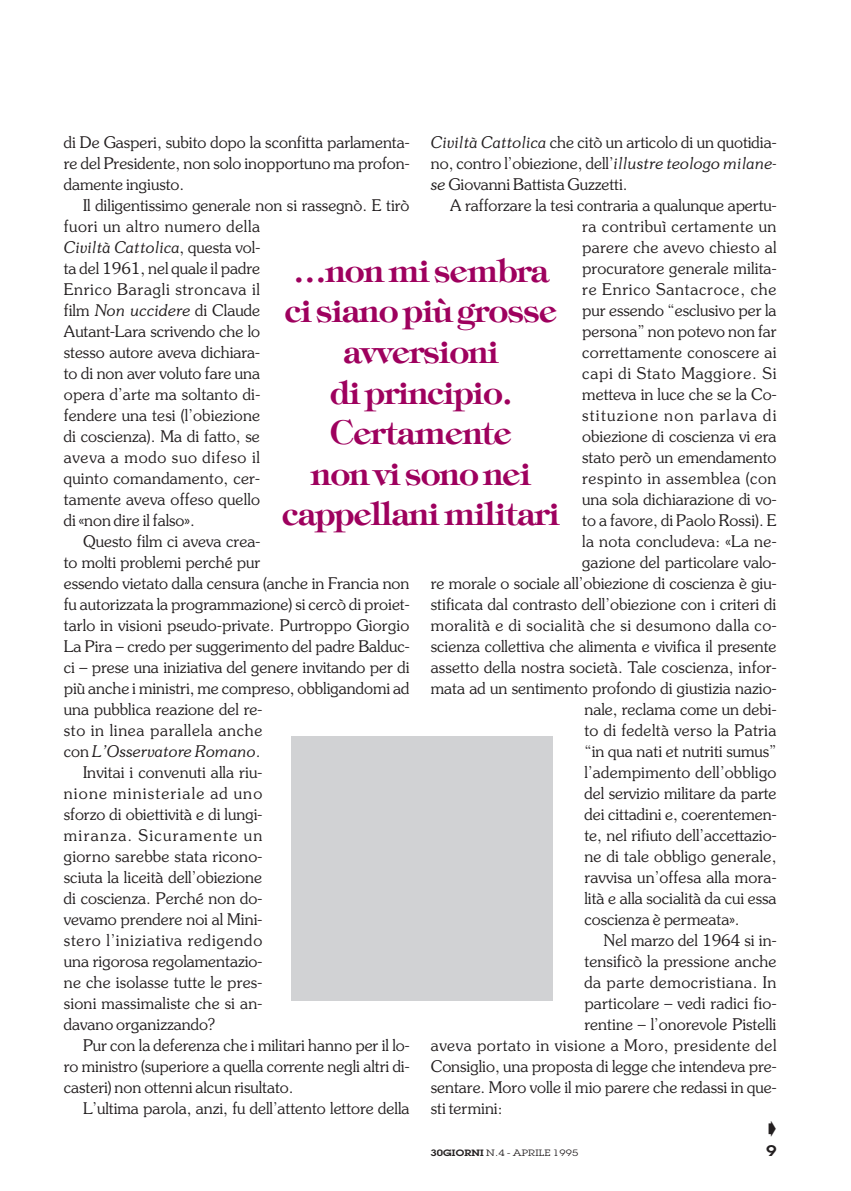
<style>
.page{position:relative;width:851px;height:1191px;background:#fff}
.page>*{position:absolute;margin:0;border:0;box-sizing:border-box;transform-origin:0 0}
.t1{font:600 33px/40.5px "Tiffany";letter-spacing:-.025em;color:#9e015e;text-align:center}
.t2{font:300 16.05px/21px "Souvenir";color:#231f20;text-align:justify}
.t3{font:300 16.05px "Souvenir";letter-spacing:.035em;color:#231f20}
.t4{font:300 16.05px "Souvenir";letter-spacing:.045em;color:#231f20}
.t5{font:300 16.05px "Souvenir";letter-spacing:.02em;color:#231f20}
.t6{font:italic 300 16.05px "Souvenir";color:#231f20}
.t7{font:300 16.05px "Souvenir";letter-spacing:.08em;color:#231f20}
.t8{font:300 16.05px "Souvenir";letter-spacing:.03em;color:#231f20}
.t9{font:300 16.05px "Souvenir";letter-spacing:.05em;color:#231f20}
.t10{font:300 16.05px "Souvenir";letter-spacing:.04em;color:#231f20}
.t11{font:300 16.05px "Souvenir";letter-spacing:.025em;color:#231f20}
.t12{font:300 16.05px "Souvenir";letter-spacing:.075em;color:#231f20}
.t13{font:600 15px "Lubalin Graph";color:#231f20;scale:1.2 1}
.t14{font:9px "Lubalin Graph";letter-spacing:.015em;color:#231f20;scale:1.2 1}
.s1{font-style:normal}
.s2{font-style:italic}
.s3{font-weight:600}
</style>
<div class="page">
<div style="left:292px;top:736px;width:261px;height:264px;background:#d1d2d4"></div>
<p class="t2" style="left:64px;top:133px;width:347px">di De Gasperi, subito dopo la sconfitta parlamenta&shy;re del Presidente, non solo inopportuno ma profon&shy;damente ingiusto.</p>
<p class="t2" style="left:83px;top:196px;width:328px">Il diligentissimo generale non si rassegnò. E tirò</p>
<p class="t3" style="left:64px;top:219px;width:198px">fuori un altro numero della</p>
<p class="t6" style="left:64px;top:240px;width:198px">Civiltà Cattolica<span class="s1">, questa vol-</span></p>
<p class="t2" style="left:64px;top:259px;width:198px">ta del 1961, nel quale il padre</p>
<p class="t4" style="left:64px;top:282px;width:198px">Enrico Baragli stroncava il</p>
<p class="t2" style="left:64px;top:301px;width:198px">film <span class="s2">Non uccidere</span> di Claude</p>
<p class="t2" style="left:64px;top:322px;width:198px">Autant-Lara scrivendo che lo</p>
<p class="t2" style="left:64px;top:343px;width:198px">stesso autore aveva dichiara-</p>
<p class="t2" style="left:64px;top:364px;width:198px">to di non aver voluto fare una</p>
<p class="t2" style="left:64px;top:385px;width:198px">opera d’arte ma soltanto di-</p>
<p class="t2" style="left:64px;top:406px;width:198px">fendere una tesi (l’obiezione</p>
<p class="t2" style="left:64px;top:427px;width:197px">di coscienza). Ma di fatto, se</p>
<p class="t4" style="left:64px;top:450px;width:198px">aveva a modo suo difeso il</p>
<p class="t2" style="left:64px;top:469px;width:198px">quinto comandamento, cer-</p>
<p class="t2" style="left:64px;top:490px;width:198px">tamente aveva offeso quello</p>
<p class="t2" style="left:64px;top:511px;width:132px">di «non dire il falso».</p>
<p class="t2" style="left:83px;top:532px;width:179px">Questo film ci aveva crea-</p>
<p class="t2" style="left:64px;top:553px;width:198px">to molti problemi perché pur</p>
<p class="t2" style="left:64px;top:574px;width:347px">essendo vietato dalla censura (anche in Francia non</p>
<p class="t2" style="left:64px;top:595px;width:347px">fu autorizzata la programmazione) si cercò di proiet-</p>
<p class="t2" style="left:64px;top:616px;width:347px">tarlo in visioni pseudo-private. Purtroppo Giorgio</p>
<p class="t2" style="left:64px;top:637px;width:347px">La Pira – credo per suggerimento del padre Balduc-</p>
<p class="t2" style="left:64px;top:658px;width:347px">ci – prese una iniziativa del genere invitando per di</p>
<p class="t2" style="left:64px;top:679px;width:347px">più anche i ministri, me compreso, obbligandomi ad</p>
<p class="t2" style="left:64px;top:700px;width:200px">una pubblica reazione del re-</p>
<p class="t10" style="left:64px;top:723px;width:200px">sto in linea parallela anche</p>
<p class="t6" style="left:64px;top:744px;width:198px"><span class="s1">con</span> L’Osservatore Romano<span class="s1">.</span></p>
<p class="t2" style="left:83px;top:763px;width:181px">Invitai i convenuti alla riu-</p>
<p class="t12" style="left:64px;top:786px;width:200px">nione ministeriale ad uno</p>
<p class="t2" style="left:64px;top:805px;width:200px">sforzo di obiettività e di lungi-</p>
<p class="t7" style="left:64px;top:828px;width:200px">miranza. Sicuramente un</p>
<p class="t2" style="left:64px;top:847px;width:200px">giorno sarebbe stata ricono-</p>
<p class="t2" style="left:64px;top:868px;width:200px">sciuta la liceità dell’obiezione</p>
<p class="t2" style="left:64px;top:889px;width:200px">di coscienza. Perché non do-</p>
<p class="t2" style="left:64px;top:910px;width:200px">vevamo prendere noi al Mini-</p>
<p class="t9" style="left:64px;top:933px;width:200px">stero l’iniziativa redigendo</p>
<p class="t2" style="left:64px;top:952px;width:200px">una rigorosa regolamentazio-</p>
<p class="t2" style="left:64px;top:973px;width:200px">ne che isolasse tutte le pres-</p>
<p class="t2" style="left:64px;top:994px;width:200px">sioni massimaliste che si an-</p>
<p class="t2" style="left:64px;top:1015px;width:153px">davano organizzando?</p>
<p class="t2" style="left:83px;top:1036px;width:328px">Pur con la deferenza che i militari hanno per il lo-</p>
<p class="t2" style="left:64px;top:1057px;width:347px">ro ministro (superiore a quella corrente negli altri di-</p>
<p class="t2" style="left:64px;top:1078px;width:231px">casteri) non ottenni alcun risultato.</p>
<p class="t2" style="left:83px;top:1099px;width:328px">L’ultima parola, anzi, fu dell’attento lettore della</p>
<p class="t2" style="left:431px;top:133px;width:347px"><span class="s2">Civiltà Cattolica</span> che citò un articolo di un quotidia&shy;no, contro l’obiezione, dell’<span class="s2">illustre teologo milane&shy;se</span> Giovanni Battista Guzzetti.</p>
<p class="t2" style="left:450px;top:196px;width:328px">A rafforzare la tesi contraria a qualunque apertu-</p>
<p class="t3" style="left:582px;top:219px;width:196px">ra contribuì certamente un</p>
<p class="t5" style="left:582px;top:240px;width:196px">parere che avevo chiesto al</p>
<p class="t2" style="left:582px;top:259px;width:196px">procuratore generale milita-</p>
<p class="t4" style="left:582px;top:282px;width:196px">re Enrico Santacroce, che</p>
<p class="t2" style="left:582px;top:301px;width:196px">pur essendo “esclusivo per la</p>
<p class="t2" style="left:582px;top:322px;width:196px">persona” non potevo non far</p>
<p class="t5" style="left:582px;top:345px;width:196px">correttamente conoscere ai</p>
<p class="t4" style="left:582px;top:366px;width:196px">capi di Stato Maggiore. Si</p>
<p class="t2" style="left:582px;top:385px;width:196px">metteva in luce che se la Co-</p>
<p class="t7" style="left:582px;top:408px;width:196px">stituzione non parlava di</p>
<p class="t2" style="left:582px;top:427px;width:196px">obiezione di coscienza vi era</p>
<p class="t2" style="left:582px;top:448px;width:196px">stato però un emendamento</p>
<p class="t3" style="left:582px;top:471px;width:196px">respinto in assemblea (con</p>
<p class="t2" style="left:582px;top:490px;width:196px">una sola dichiarazione di vo-</p>
<p class="t2" style="left:582px;top:511px;width:196px">to a favore, di Paolo Rossi). E</p>
<p class="t5" style="left:582px;top:534px;width:196px">la nota concludeva: «La ne-</p>
<p class="t2" style="left:582px;top:553px;width:196px">gazione del particolare valo-</p>
<p class="t2" style="left:431px;top:574px;width:347px">re morale o sociale all’obiezione di coscienza è giu-</p>
<p class="t2" style="left:431px;top:595px;width:347px">stificata dal contrasto dell’obiezione con i criteri di</p>
<p class="t8" style="left:431px;top:618px;width:347px">moralità e di socialità che si desumono dalla co-</p>
<p class="t2" style="left:431px;top:637px;width:347px">scienza collettiva che alimenta e vivifica il presente</p>
<p class="t2" style="left:431px;top:658px;width:347px">assetto della nostra società. Tale coscienza, infor-</p>
<p class="t2" style="left:431px;top:679px;width:347px">mata ad un sentimento profondo di giustizia nazio-</p>
<p class="t2" style="left:584px;top:700px;width:193px">nale, reclama come un debi-</p>
<p class="t11" style="left:584px;top:723px;width:193px">to di fedeltà verso la Patria</p>
<p class="t2" style="left:584px;top:742px;width:193px">“in qua nati et nutriti sumus”</p>
<p class="t2" style="left:584px;top:763px;width:193px">l’adempimento del l’obbligo</p>
<p class="t2" style="left:584px;top:784px;width:193px">del servizio militare da parte</p>
<p class="t2" style="left:584px;top:805px;width:193px">dei cittadini e, coerentemen-</p>
<p class="t2" style="left:584px;top:826px;width:193px">te, nel rifiuto dell’accettazio-</p>
<p class="t2" style="left:584px;top:847px;width:193px">ne di tale obbligo generale,</p>
<p class="t2" style="left:584px;top:868px;width:193px">ravvisa un’offesa alla mora-</p>
<p class="t2" style="left:584px;top:889px;width:193px">lità e alla socialità da cui essa</p>
<p class="t2" style="left:584px;top:910px;width:157px">coscienza è permeata».</p>
<p class="t2" style="left:603px;top:931px;width:174px">Nel marzo del 1964 si in-</p>
<p class="t2" style="left:584px;top:952px;width:193px">tensificò la pressione anche</p>
<p class="t3" style="left:584px;top:975px;width:193px">da parte democristiana. In</p>
<p class="t2" style="left:584px;top:994px;width:193px">particolare – vedi radici fio-</p>
<p class="t2" style="left:584px;top:1015px;width:193px">rentine – l’onorevole Pistelli</p>
<p class="t3" style="left:431px;top:1038px;width:347px">aveva portato in visione a Moro, presidente del</p>
<p class="t2" style="left:431px;top:1057px;width:347px">Consiglio, una proposta di legge che intendeva pre-</p>
<p class="t2" style="left:431px;top:1078px;width:347px">sentare. Moro volle il mio parere che redassi in que-</p>
<p class="t2" style="left:431px;top:1099px;width:73px">sti termini:</p>
<h1 class="t1" style="left:282px;top:254px;width:279px">…non mi sembra ci siano più grosse avversioni<br>di principio.<br>Certamente<br>non vi sono nei cappellani militari</h1>
<p class="t14" style="left:430px;top:1149px;width:125px"><span class="s3">30GIORNI</span> N.4 - APRILE 1995</p>
<p class="t13" style="left:766px;top:1145px;width:10px">9</p>
</div>
